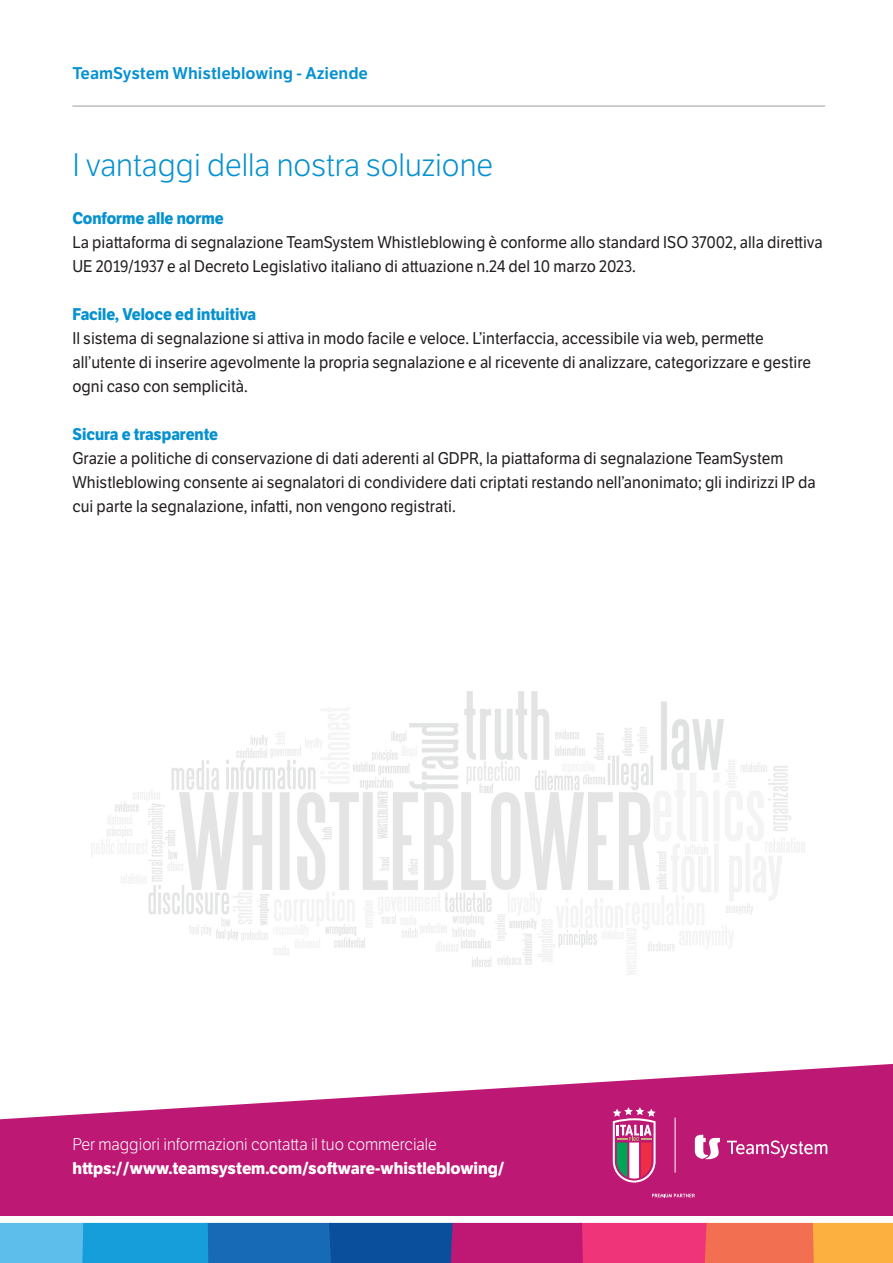
<style>
.page{position:relative;width:893px;height:1263px;background:#fff}
.page>*{position:absolute;margin:0;border:0;box-sizing:border-box;transform-origin:0 0}
.t1{font:300 31.5px "LFT Etica";color:#0691d0}
.t2{font:16.5px/24px "LFT Etica";color:#231f20;scale:.95 1}
.t3{font:700 16.5px "LFT Etica";color:#0691d0;scale:.95 1}
.t4{font:700 16.5px "LFT Etica";color:#fff}
.t5{font:300 16.5px "LFT Etica";color:#fff}
.t6{font:16.5px "LFT Etica SB";color:#0691d0}
</style>
<div class="page">
<img style="left:91px;top:691px;width:714px;height:284px">
<hr style="left:72px;top:106px;width:753px;height:1px;background:#9d9fa2">
<svg style="left:0;top:1064px;width:893px;height:152px;fill:#bd1874"></svg>
<svg style="left:0;top:1223px;width:893px;height:40px"></svg>
<svg style="left:652px;top:1194px;width:43px;height:3px"></svg>
<hr style="left:675px;top:1118px;width:1px;height:54px;background:#fff">
<svg style="left:727px;top:1140px;width:100px;height:18px"></svg>
<svg style="left:695px;top:1135px;width:25px;height:24px"></svg>
<svg style="left:613px;top:1107px;width:43px;height:75px"></svg>
<p class="t6" style="left:72px;top:63px;width:297px">TeamSystem Whistleblowing - Aziende</p>
<h1 class="t1" style="left:72px;top:147px;width:422px">I vantaggi della nostra soluzione</h1>
<p class="t3" style="left:72px;top:208px;width:161px">Conforme alle norme</p>
<p class="t2" style="left:72px;top:231px;width:791px">La piattaforma di segnalazione TeamSystem Whistleblowing è conforme allo standard ISO 37002, alla direttiva<br>UE 2019/1937 e al Decreto Legislativo italiano di attuazione n.24 del 10 marzo 2023.</p>
<p class="t3" style="left:72px;top:304px;width:195px">Facile, Veloce ed intuitiva</p>
<p class="t2" style="left:72px;top:327px;width:779px">Il sistema di segnalazione si attiva in modo facile e veloce. L’interfaccia, accessibile via web, permette all’utente di inserire agevolmente la propria segnalazione e al ricevente di analizzare, categorizzare e gestire ogni caso con semplicità.</p>
<p class="t3" style="left:72px;top:424px;width:155px">Sicura e trasparente</p>
<p class="t2" style="left:72px;top:447px;width:784px">Grazie a politiche di conservazione di dati aderenti al GDPR, la piattaforma di segnalazione TeamSystem<br>Whistleblowing consente ai segnalatori di condividere dati criptati restando nell’anonimato; gli indirizzi IP da cui parte la segnalazione, infatti, non vengono registrati.</p>
<p class="t5" style="left:72px;top:1134px;width:366px">Per maggiori informazioni contatta il tuo commerciale</p>
<p class="t4" style="left:72px;top:1158px;width:434px">https://www.teamsystem.com/software-whistleblowing/</p>
</div>
